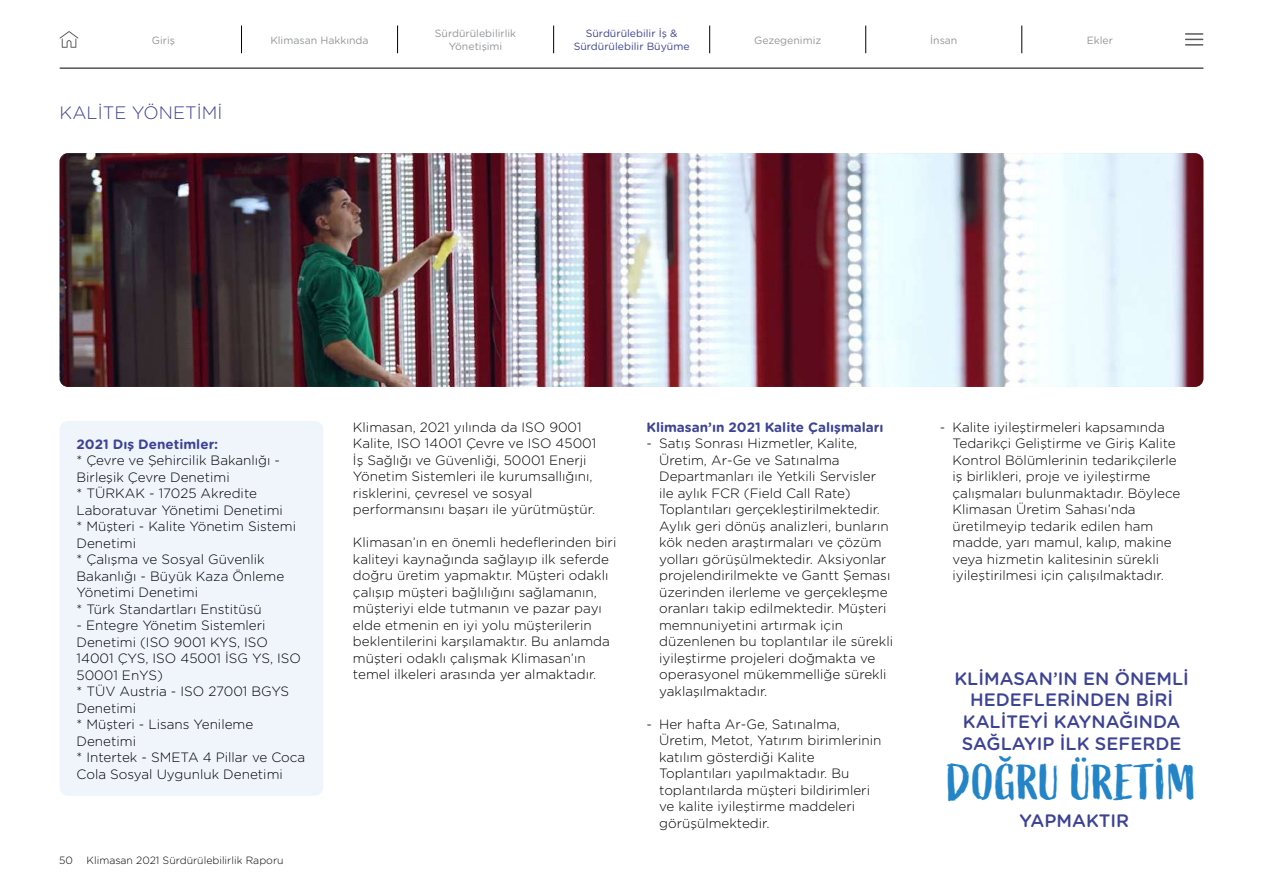
<style>
.page{position:relative;width:1263px;height:893px;background:#fff}
.page>*{position:absolute;margin:0;border:0;box-sizing:border-box;transform-origin:0 0}
.t1{font:49.5px "Active";letter-spacing:.005em;color:#2385c7}
.t2{font:500 18px/21.6px "Gotham Rounded";color:#3d4394;text-align:center}
.t3{font:300 18px "Gotham Rounded";color:#3d4394}
.t4{font:300 13.5px/16.5px "Gotham Rounded";color:#000}
.t5{font:700 13.5px "Gotham Rounded";color:#3d4394}
.t6{font:10.5px/12.6px "Gotham Rounded";color:#939598;text-align:center}
.t7{font:300 10.5px "Gotham Rounded";color:#000}
.t8{font:10.5px/12.6px "Gotham Rounded";color:#3d4394;text-align:center}
</style>
<div class="page">
<svg style="left:241px;top:26px;width:1px;height:27px"></svg>
<svg style="left:397px;top:26px;width:1px;height:27px"></svg>
<svg style="left:553px;top:26px;width:1px;height:27px"></svg>
<svg style="left:709px;top:26px;width:1px;height:27px"></svg>
<svg style="left:865px;top:26px;width:1px;height:27px"></svg>
<svg style="left:1021px;top:26px;width:1px;height:27px"></svg>
<svg style="left:1185px;top:33px;width:18px;height:13px"></svg>
<svg style="left:60px;top:31px;width:18px;height:17px"></svg>
<hr style="left:60px;top:68px;width:1143px;height:1px;background:#000">
<div style="left:60px;top:421px;width:263px;height:375px;background:#eff5fb;border-radius:9px"></div>
<img style="left:60px;top:153px;width:1143px;height:234px">
<p class="t6" style="left:152px;top:33px;width:25px">Giriş</p>
<p class="t6" style="left:270px;top:33px;width:100px">Klimasan Hakkında</p>
<p class="t6" style="left:435px;top:27px;width:83px">Sürdürülebilirlik<br>Yönetişimi</p>
<p class="t8" style="left:574px;top:27px;width:117px">Sürdürülebilir İş &amp;<br>Sürdürülebilir Büyüme</p>
<p class="t6" style="left:754px;top:33px;width:69px">Gezegenimiz</p>
<p class="t6" style="left:930px;top:33px;width:29px">İnsan</p>
<p class="t6" style="left:1087px;top:33px;width:28px">Ekler</p>
<h2 class="t3" style="left:60px;top:101px;width:161px">KALITE YÖNETI MI</h2>
<p class="t5" style="left:77px;top:434px;width:143px">2021 Dış Denetimler:</p>
<p class="t4" style="left:77px;top:452px;width:221px">* Çevre ve Şehircilik Bakanlığı -<br>Birleşik Çevre Denetimi<br>* TÜRKAK - 17025 Akredite<br>Laboratuvar Yönetimi Denetimi<br>* Müşteri - Kalite Yönetim Sistemi<br>Denetimi<br>* Çalışma ve Sosyal Güvenlik<br>Bakanlığı - Büyük Kaza Önleme<br>Yönetimi Denetimi<br>* Türk Standartları Enstitüsü</p>
<p class="t4" style="left:77px;top:617px;width:230px">- Entegre Yönetim Sistemleri<br>Denetimi (ISO 9001 KYS, ISO<br>14001 ÇYS, ISO 45001 İSG YS, ISO<br>50001 EnYS)<br>* TÜV Austria - ISO 27001 BGYS<br>Denetimi<br>* Müşteri - Lisans Yenileme<br>Denetimi<br>* Intertek - SMETA 4 Pillar ve Coca<br>Cola Sosyal Uygunluk Denetimi</p>
<p class="t7" style="left:59px;top:854px;width:15px">50</p>
<p class="t7" style="left:87px;top:853px;width:198px">Klimasan 2021 Sürdürülebilirlik Raporu</p>
<p class="t4" style="left:353px;top:418px;width:245px">Klimasan, 2021 yılında da ISO 9001<br>Kalite, ISO 14001 Çevre ve ISO 45001<br>İş Sağlığı ve Güvenliği, 50001 Enerji Yönetim Sistemleri ile kurumsallığını, risklerini, çevresel ve sosyal performansını başarı ile yürütmüştür.</p>
<p class="t4" style="left:353px;top:533px;width:265px">Klimasan’ın en önemli hedeflerinden biri kaliteyi kaynağında sağlayıp ilk seferde doğru üretim yapmaktır. Müşteri odaklı çalışıp müşteri bağlılığını sağlamanın, müşteriyi elde tutmanın ve pazar payı elde etmenin en iyi yolu müşterilerin beklentilerini karşılamaktır. Bu anlamda müşteri odaklı çalışmak Klimasan’ın temel ilkeleri arasında yer almaktadır.</p>
<p class="t5" style="left:646px;top:417px;width:239px">Klimasan’ın 2021 Kalite Çalışmaları</p>
<p class="t4" style="left:659px;top:435px;width:235px;text-indent:-13px">- Satış Sonrası Hizmetler, Kalite, Üretim, Ar-Ge ve Satınalma Departmanları ile Yetkili Servisler ile aylık FCR (Field Call Rate)<br>Toplantıları gerçekleştirilmektedir.<br>Aylık geri dönüş analizleri, bunların kök neden araştırmaları ve çözüm yolları görüşülmektedir. Aksiyonlar projelendirilmekte ve Gantt Şeması üzerinden ilerleme ve gerçekleşme oranları takip edilmektedir. Müşteri memnuniyetini artırmak için düzenlenen bu toplantılar ile sürekli iyileştirme projeleri doğmakta ve operasyonel mükemmelliğe sürekli yaklaşılmaktadır.</p>
<p class="t4" style="left:659px;top:715px;width:224px;text-indent:-13px">- Her hafta Ar-Ge, Satınalma,<br>Üretim, Metot, Yatırım birimlerinin katılım gösterdiği Kalite<br>Toplantıları yapılmaktadır. Bu toplantılarda müşteri bildirimleri ve kalite iyileştirme maddeleri görüşülmektedir.</p>
<p class="t4" style="left:952px;top:418px;width:229px;text-indent:-13px">- Kalite iyileştirmeleri kapsamında Tedarikçi Geliştirme ve Giriş Kalite Kontrol Bölümlerinin tedarikçilerle iş birlikleri, proje ve iyileştirme çalışmaları bulunmaktadır. Böylece Klimasan Üretim Sahası’nda üretilmeyip tedarik edilen ham madde, yarı mamul, kalıp, makine veya hizmetin kalitesinin sürekli iyileştirilmesi için çalışılmaktadır.</p>
<h2 class="t2" style="left:954px;top:667px;width:233px">KLİ MASAN’IN EN ÖNEMLİ<br>HEDEFLERİ NDEN Bİ Rİ<br>KALİTEYİ KAYNAĞINDA<br>SAĞLAYIP İ LK SEFERDE</h2>
<h1 class="t1" style="left:947px;top:755px;width:251px">DOĞRU ÜRETİM</h1>
<h2 class="t2" style="left:1019px;top:809px;width:111px">YAPMAKTIR</h2>
</div>
